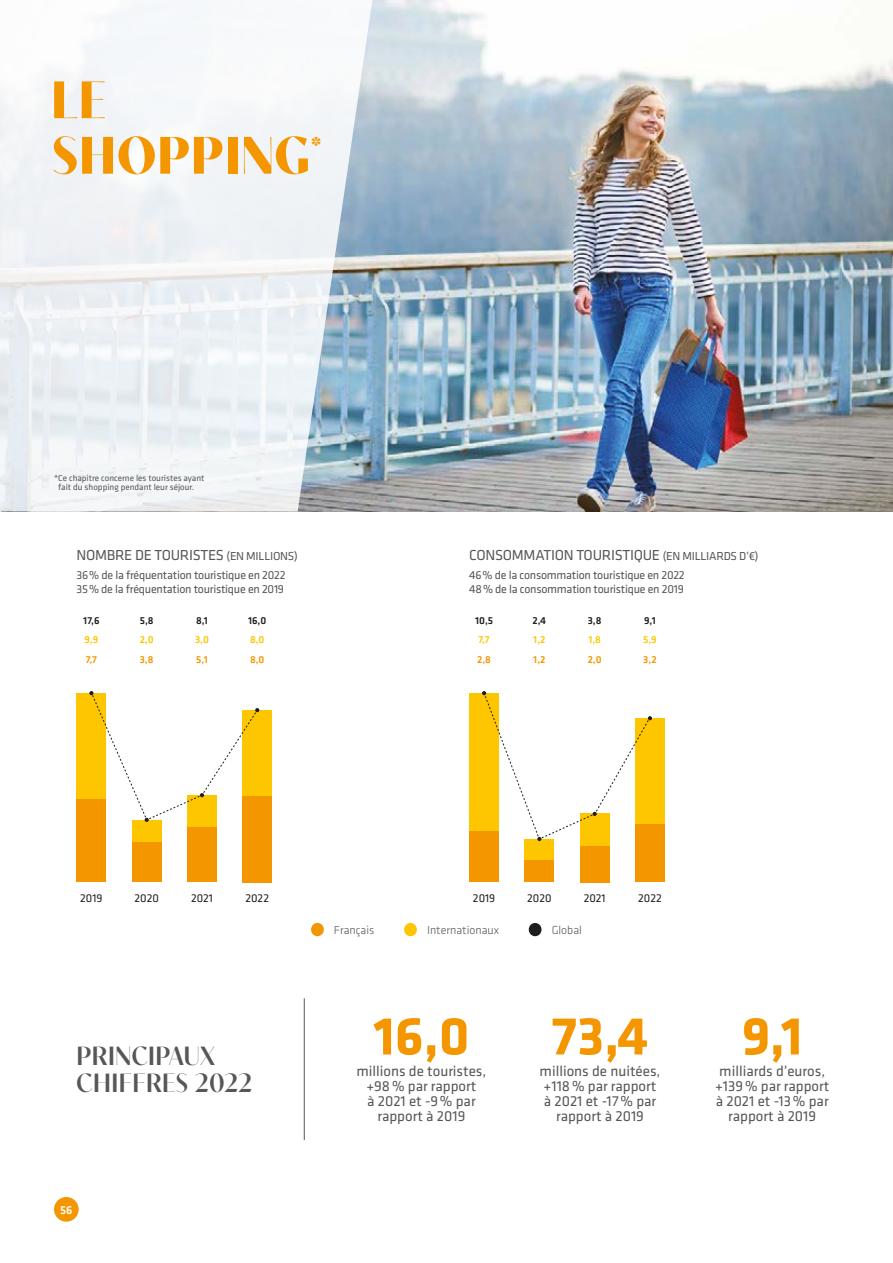
<style>
.page{position:relative;width:893px;height:1263px;background:#fff}
.page>*{position:absolute;margin:0;border:0;box-sizing:border-box;transform-origin:0 0}
.t1{font:700 55.5px "Klavika Basic";color:#f49600}
.t2{font:700 52.5px/55.5px "Contralto Big";letter-spacing:.02em;color:#f49600}
.t3{font:600 26.25px/27px "Contralto Big";letter-spacing:.02em;color:#575756}
.t4{font:700 22.5px "Contralto Big";color:#f49600}
.t5{font:15px/15px "Klavika Basic";color:#575756;text-align:center}
.t6{font:15px "Klavika Basic";letter-spacing:-.02em;color:#575756}
.t7{font:12px/14.4px "Klavika Basic";letter-spacing:-.02em;color:#575756}
.t8{font:300 12px "Klavika Basic";color:#575756}
.t9{font:500 12px "Klavika";color:#fff}
.t10{font:11.7px "Klavika Basic";color:#1d1d1b}
.t11{font:500 10.5px "Klavika Basic";color:#1d1d1b}
.t12{font:500 10.5px "Klavika Basic";color:#fdc600}
.t13{font:500 10.5px "Klavika Basic";color:#f49600}
.t14{font:9px/9.8px "Klavika Basic";color:#575756}
.s1{font-size:12px}
</style>
<div class="page">
<img style="left:375px;top:0;width:518px;height:511px">
<div style="left:242px;top:710px;width:30px;height:86px;background:#fdc600"></div>
<div style="left:242px;top:796px;width:30px;height:86px;background:#f49600"></div>
<div style="left:77px;top:693px;width:29px;height:106px;background:#fdc600"></div>
<div style="left:77px;top:799px;width:29px;height:83px;background:#f49600"></div>
<div style="left:132px;top:841px;width:30px;height:41px;background:#f49600"></div>
<div style="left:132px;top:820px;width:30px;height:21px;background:#fdc600"></div>
<div style="left:187px;top:795px;width:30px;height:32px;background:#fdc600"></div>
<div style="left:187px;top:827px;width:30px;height:55px;background:#f49600"></div>
<div style="left:404px;top:923px;width:13px;height:13px;background:#fdc600;border-radius:6px"></div>
<div style="left:311px;top:923px;width:13px;height:13px;background:#f49600;border-radius:6px"></div>
<div style="left:529px;top:923px;width:12px;height:13px;background:#1d1d1b;border-radius:6px"></div>
<svg style="left:89px;top:691px;width:170px;height:131px"></svg>
<hr style="left:892px;top:960px;width:1px;height:303px;background:#fff1d0">
<div style="left:635px;top:718px;width:30px;height:106px;background:#fdc600"></div>
<div style="left:635px;top:824px;width:30px;height:58px;background:#f49600"></div>
<div style="left:469px;top:693px;width:30px;height:139px;background:#fdc600"></div>
<div style="left:469px;top:832px;width:30px;height:50px;background:#f49600"></div>
<div style="left:524px;top:839px;width:30px;height:21px;background:#fdc600"></div>
<div style="left:524px;top:860px;width:30px;height:22px;background:#f49600"></div>
<div style="left:580px;top:814px;width:30px;height:32px;background:#fdc600"></div>
<div style="left:580px;top:846px;width:30px;height:36px;background:#f49600"></div>
<svg style="left:482px;top:691px;width:170px;height:150px"></svg>
<hr style="left:304px;top:998px;width:1px;height:142px;background:#575756">
<svg style="left:0;top:0;width:375px;height:511px;fill:#f0f3f6"></svg>
<div style="left:54px;top:1197px;width:25px;height:25px;background:#f49600;border-radius:50%"></div>
<h2 class="t2" style="left:51px;top:67px;width:261px">LE<br>SHOPPING</h2>
<h3 class="t4" style="left:311px;top:128px;width:12px">*</h3>
<p class="t14" style="left:58px;top:472px;width:148px;text-indent:-4px">*Ce chapitre concerne les touristes ayant fait du shopping pendant leur séjour.</p>
<p class="t6" style="left:77px;top:545px;width:223px">NOMBRE DE TOURISTES <span class="s1">(EN MILLIONS)</span></p>
<p class="t7" style="left:77px;top:567px;width:211px">36% de la fréquentation touristique en 2022<br>35% de la fréquentation touristique en 2019</p>
<p class="t11" style="left:83px;top:613px;width:18px">17,6</p>
<p class="t11" style="left:140px;top:613px;width:15px">5,8</p>
<p class="t12" style="left:85px;top:633px;width:15px">9,9</p>
<p class="t12" style="left:140px;top:633px;width:16px">2,0</p>
<p class="t13" style="left:86px;top:652px;width:13px">7,7</p>
<p class="t13" style="left:140px;top:652px;width:15px">3,8</p>
<p class="t11" style="left:196px;top:613px;width:13px">8,1</p>
<p class="t12" style="left:195px;top:633px;width:15px">3,0</p>
<p class="t13" style="left:196px;top:652px;width:13px">5,1</p>
<p class="t11" style="left:248px;top:613px;width:20px">16,0</p>
<p class="t12" style="left:250px;top:633px;width:16px">8,0</p>
<p class="t13" style="left:250px;top:652px;width:16px">8,0</p>
<p class="t6" style="left:469px;top:545px;width:291px">CONSOMMATION TOURISTIQUE <span class="s1">(EN MILLIARDS D’€)</span></p>
<p class="t7" style="left:469px;top:567px;width:217px">46% de la consommation touristique en 2022<br>48% de la consommation touristique en 2019</p>
<p class="t11" style="left:475px;top:613px;width:20px">10,5</p>
<p class="t11" style="left:532px;top:613px;width:15px">2,4</p>
<p class="t12" style="left:478px;top:633px;width:13px">7,7</p>
<p class="t12" style="left:533px;top:633px;width:14px">1,2</p>
<p class="t13" style="left:477px;top:652px;width:15px">2,8</p>
<p class="t13" style="left:533px;top:652px;width:14px">1,2</p>
<p class="t11" style="left:588px;top:613px;width:15px">3,8</p>
<p class="t12" style="left:588px;top:633px;width:14px">1,8</p>
<p class="t13" style="left:588px;top:652px;width:16px">2,0</p>
<p class="t11" style="left:644px;top:613px;width:13px">9,1</p>
<p class="t12" style="left:643px;top:633px;width:15px">5,9</p>
<p class="t13" style="left:643px;top:652px;width:15px">3,2</p>
<p class="t10" style="left:80px;top:890px;width:24px">2019</p>
<p class="t10" style="left:135px;top:890px;width:26px">2020</p>
<p class="t10" style="left:191px;top:890px;width:23px">2021</p>
<p class="t10" style="left:245px;top:890px;width:25px">2022</p>
<h3 class="t3" style="left:77px;top:1040px;width:177px">PRINCIPAUX<br>CHIFFRES 2022</h3>
<p class="t9" style="left:60px;top:1202px;width:14px">56</p>
<p class="t10" style="left:473px;top:890px;width:24px">2019</p>
<p class="t10" style="left:527px;top:890px;width:26px">2020</p>
<p class="t10" style="left:584px;top:890px;width:23px">2021</p>
<p class="t10" style="left:638px;top:890px;width:25px">2022</p>
<p class="t8" style="left:334px;top:923px;width:42px">Français</p>
<p class="t8" style="left:427px;top:923px;width:74px">Internationaux</p>
<p class="t8" style="left:552px;top:923px;width:32px">Global</p>
<h1 class="t1" style="left:373px;top:996px;width:98px">16,0</h1>
<p class="t5" style="left:356px;top:1063px;width:131px">millions de touristes, +98% par rapport<br>à 2021 et -9% par rapport à 2019</p>
<h1 class="t1" style="left:551px;top:996px;width:99px">73,4</h1>
<p class="t5" style="left:540px;top:1063px;width:122px">millions de nuitées, +118% par rapport à 2021 et -17% par rapport à 2019</p>
<h1 class="t1" style="left:742px;top:996px;width:62px">9,1</h1>
<p class="t5" style="left:715px;top:1063px;width:116px">milliards d’euros, +139% par rapport à 2021 et -13% par rapport à 2019</p>
</div>
